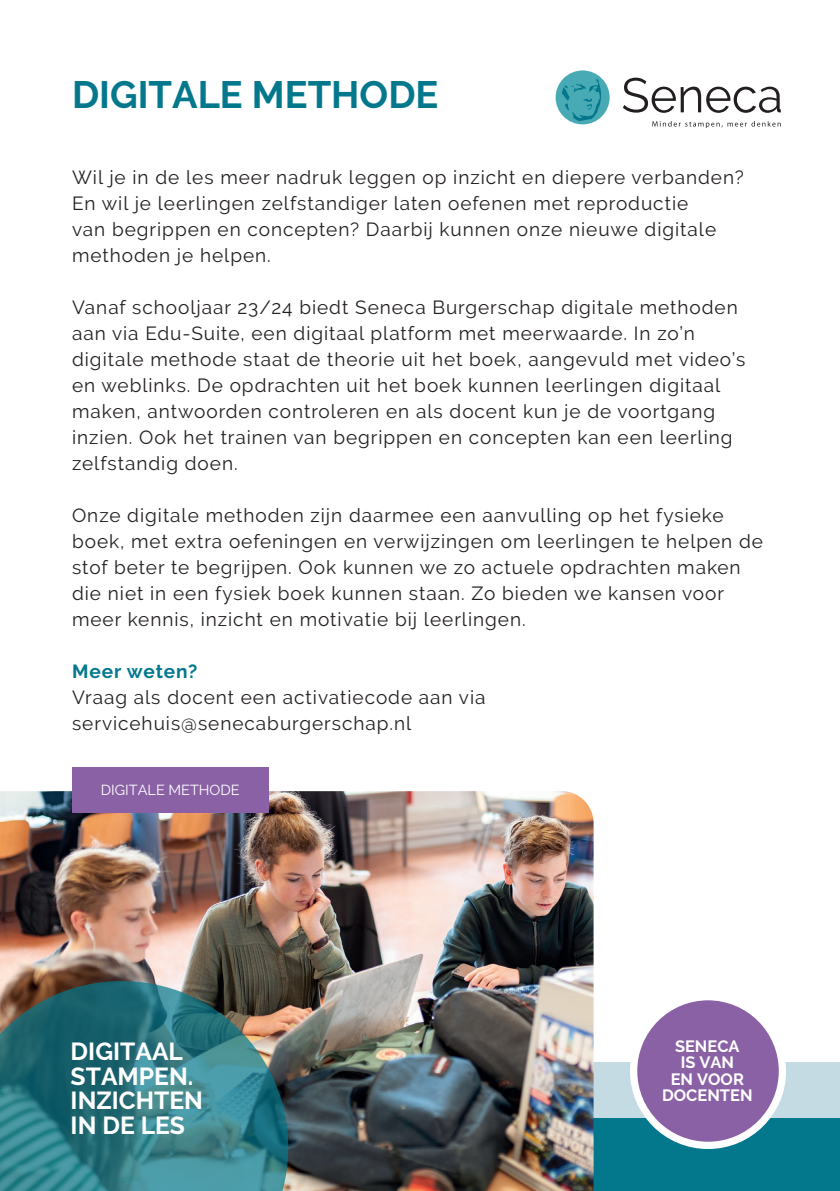
<style>
.page{position:relative;width:840px;height:1191px;background:#fff}
.page>*{position:absolute;margin:0;border:0;box-sizing:border-box;transform-origin:0 0}
.t1{font:700 38px "Raleway";color:#03788d}
.t2{font:700 24.6px/24.6px "Raleway";color:#fff}
.t3{font:19px/26px "Raleway";letter-spacing:.05em;color:#231f20}
.t4{font:700 19px "Raleway";letter-spacing:.045em;color:#03788d}
.t5{font:700 16.4px/16.4px "Raleway";color:#fff;text-align:center}
.t6{font:14.4px "Raleway";color:#fff}
</style>
<div class="page">
<div style="left:0;top:1080px;width:839px;height:111px;background:#03788d"></div>
<div style="left:0;top:1062px;width:839px;height:56px;background:#c4dbe3"></div>
<img style="left:0;top:791px;width:593px;height:400px">
<svg style="left:0;top:981px;width:288px;height:210px"></svg>
<div style="left:633px;top:996px;width:149px;height:149px;background:#8961a4;border-radius:50%"></div>
<div style="left:629px;top:993px;width:156px;height:156px;border:7px solid #fff;border-radius:50%"></div>
<svg style="left:652px;top:121px;width:128px;height:7px"></svg>
<svg style="left:622px;top:78px;width:158px;height:35px"></svg>
<div style="left:555px;top:70px;width:54px;height:54px;background:#47aab4;border-radius:50%"></div>
<svg style="left:561px;top:79px;width:40px;height:42px"></svg>
<div style="left:72px;top:767px;width:196px;height:45px;background:#8961a4"></div>
<h1 class="t1" style="left:72px;top:73px;width:368px">DIGITALE METHODE</h1>
<p class="t3" style="left:72px;top:164px;width:672px">Wil je in de les meer nadruk leggen op inzicht en diepere verbanden?<br>En wil je leerlingen zelfstandiger laten oefenen met reproductie<br>van begrippen en concepten? Daarbij kunnen onze nieuwe digitale methoden je helpen.</p>
<p class="t3" style="left:72px;top:294px;width:674px">Vanaf schooljaar 23/24 biedt Seneca Burgerschap digitale methoden aan via Edu-Suite, een digitaal platform met meerwaarde. In zo’n digitale methode staat de theorie uit het boek, aangevuld met video’s en weblinks. De opdrachten uit het boek kunnen leerlingen digitaal maken, antwoorden controleren en als docent kun je de voortgang inzien. Ook het trainen van begrippen en concepten kan een leerling zelfstandig doen.</p>
<p class="t3" style="left:72px;top:502px;width:692px">Onze digitale methoden zijn daarmee een aanvulling op het fysieke boek, met extra oefeningen en verwijzingen om leerlingen te helpen de stof beter te begrijpen. Ook kunnen we zo actuele opdrachten maken die niet in een fysiek boek kunnen staan. Zo bieden we kansen voor meer kennis, inzicht en motivatie bij leerlingen.</p>
<p class="t4" style="left:72px;top:660px;width:127px">Meer weten?</p>
<p class="t3" style="left:72px;top:684px;width:414px">Vraag als docent een activatiecode aan via servicehuis@senecaburgerschap.nl</p>
<p class="t6" style="left:101px;top:781px;width:140px">DIGITALE METHODE</p>
<p class="t2" style="left:71px;top:1039px;width:134px">DIGITAAL<br>STAMPEN.<br>INZICHTEN<br>IN DE LES</p>
<p class="t5" style="left:661px;top:1038px;width:92px">SENECA<br>IS VAN<br>EN VOOR<br>DOCENTEN</p>
</div>
